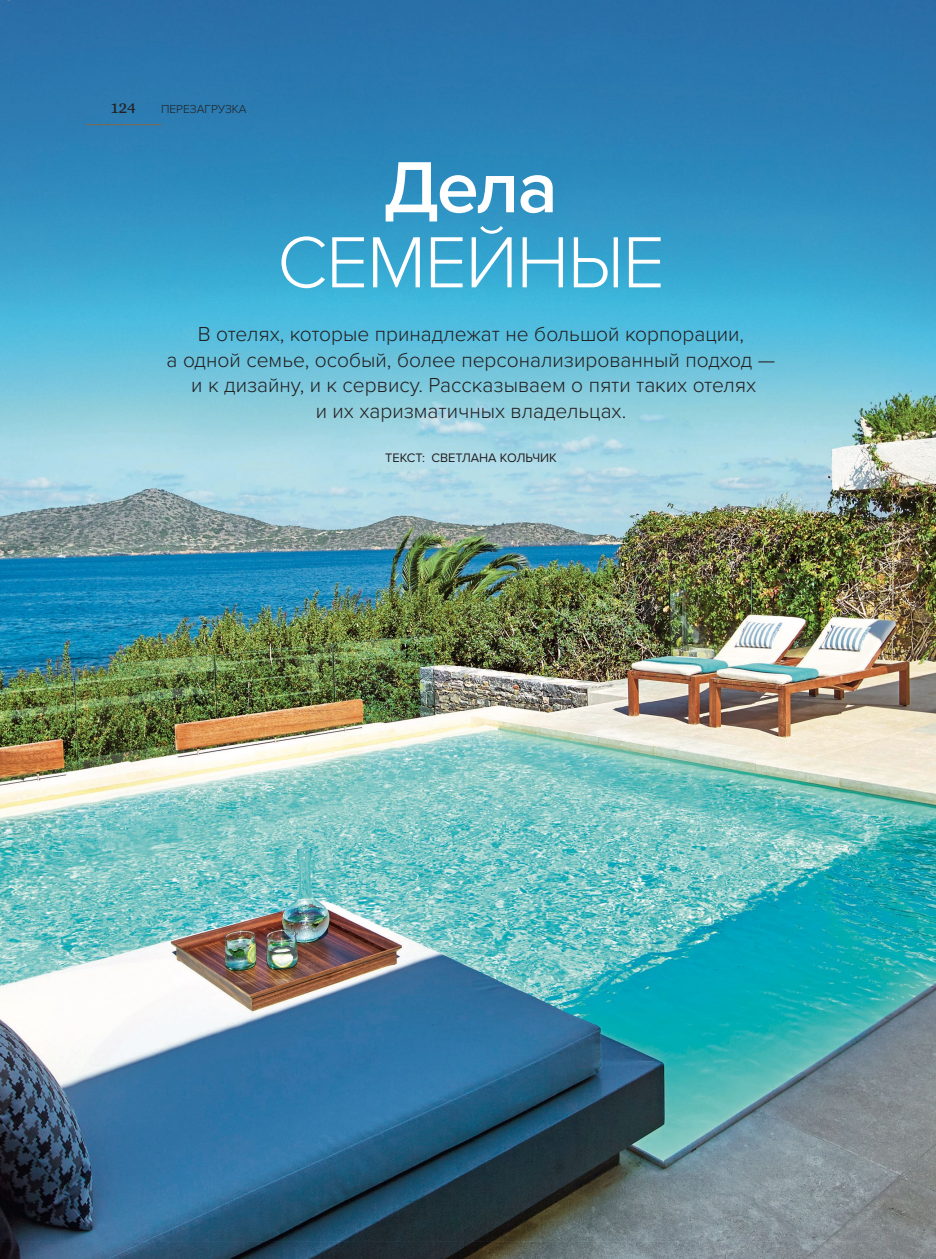
<style>
.page{position:relative;width:936px;height:1259px;background:#fff}
.page>*{position:absolute;margin:0;border:0;box-sizing:border-box;transform-origin:0 0}
.t1{font:300 75px "Proxima Nova";letter-spacing:-.02em;color:#fff}
.t2{font:600 75px "Proxima Nova";color:#fff}
.t3{font:300 21px/25.5px "Proxima Nova";color:#231f20;text-align:center}
.t4{font:18px "Alice";color:#231f20}
.t5{font:12.75px "Proxima Nova";color:#231f20}
.t6{font:300 12px "Proxima Nova";color:#231f20}
</style>
<div class="page">
<img style="left:0;top:0;width:936px;height:1258px">
<hr style="left:85px;top:124px;width:76px;height:1px;background:#81684b">
<p class="t4" style="left:111px;top:98px;width:27px">124</p>
<p class="t6" style="left:161px;top:100px;width:87px">ПЕРЕЗАГРУЗКА</p>
<h1 class="t2" style="left:384px;top:131px;width:175px">Дела</h1>
<h1 class="t1" style="left:277px;top:206px;width:389px">СЕМЕЙНЫЕ</h1>
<p class="t3" style="left:167px;top:320px;width:610px">В отелях, которые принадлежат не большой корпорации,<br>а одной семье, особый, более персонализированный подход — и к дизайну, и к сервису. Рассказываем о пяти таких отелях<br>и их харизматичных владельцах.</p>
<p class="t5" style="left:385px;top:448px;width:173px">ТЕКСТ: СВЕТЛАНА КОЛЬЧИК</p>
</div>
